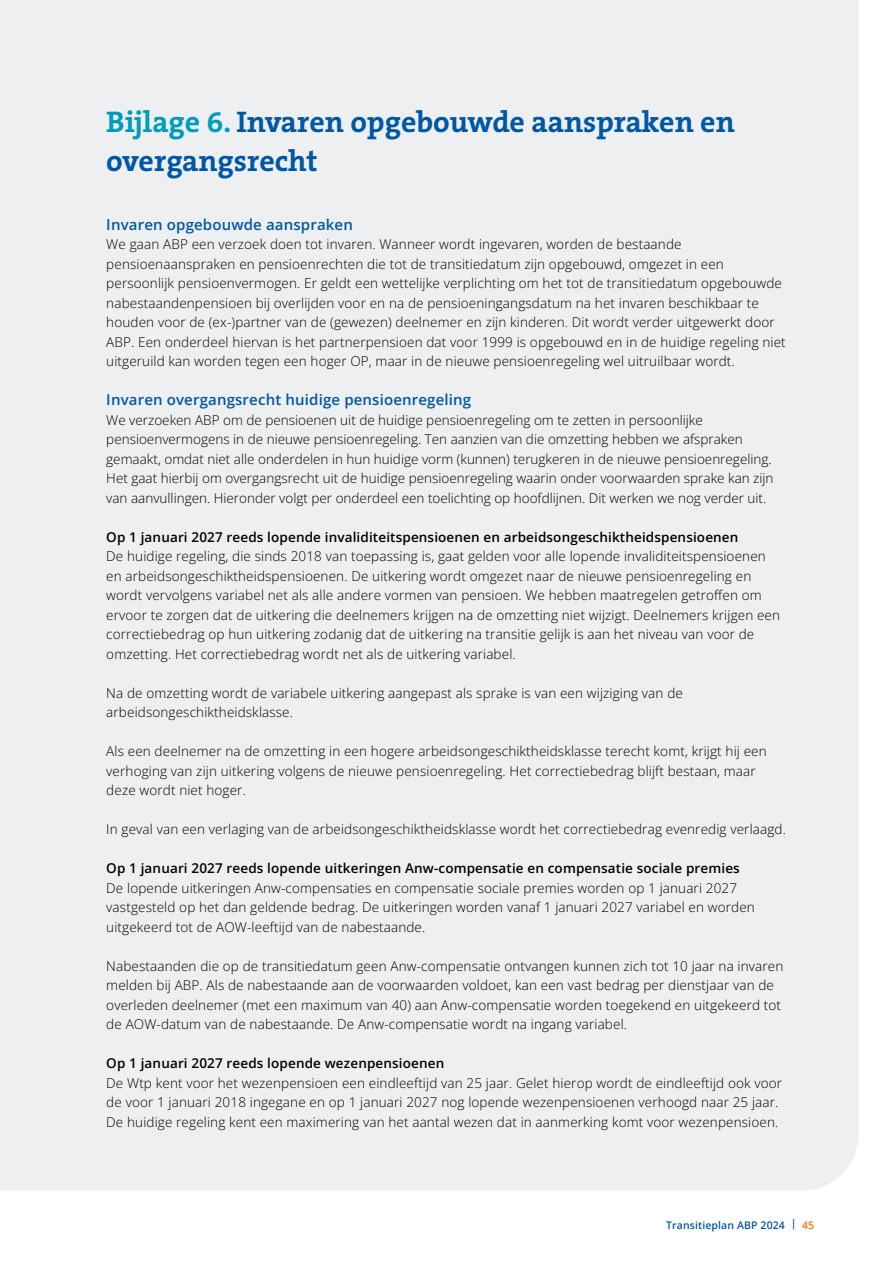
<style>
.page{position:relative;width:893px;height:1263px;background:#fff}
.page>*{position:absolute;margin:0;border:0;box-sizing:border-box;transform-origin:0 0}
.t1{font:700 30px/39px "The Serif B W7";color:#0057a3}
.t2{font:600 15px "Open Sans";letter-spacing:.01em;color:#0057a3}
.t3{font:300 13.5px/19.5px "Open Sans";letter-spacing:.01em;color:#000}
.t4{font:600 13.5px "Open Sans";letter-spacing:.01em;color:#000}
.t5{font:600 10.5px "Open Sans";letter-spacing:.01em;color:#0057a3}
.s1{color:#009cbd}
.s2{color:#ed7102}
</style>
<div class="page">
<div style="left:0;top:0;width:859px;height:1191px;background:#edeff1"></div>
<h1 class="t1" style="left:106px;top:102px;width:630px"><span class="s1">Bijlage 6.</span> Invaren opgebouwde aanspraken en overgangsrecht</h1>
<p class="t2" style="left:106px;top:214px;width:248px">Invaren opgebouwde aanspraken</p>
<p class="t3" style="left:106px;top:234px;width:681px">We gaan ABP een verzoek doen tot invaren. Wanneer wordt ingevaren, worden de bestaande pensioenaanspraken en pensioenrechten die tot de transitiedatum zijn opgebouwd, omgezet in een persoonlijk pensioenvermogen. Er geldt een wettelijke verplichting om het tot de transitiedatum opgebouwde nabestaandenpensioen bij overlijden voor en na de pensioeningangsdatum na het invaren beschikbaar te houden voor de (ex-)partner van de (gewezen) deelnemer en zijn kinderen. Dit wordt verder uitgewerkt door ABP. Een onderdeel hiervan is het partnerpensioen dat voor 1999 is opgebouwd en in de huidige regeling niet uitgeruild kan worden tegen een hoger OP, maar in de nieuwe pensioenregeling wel uitruilbaar wordt.</p>
<p class="t2" style="left:106px;top:389px;width:366px">Invaren overgangsrecht huidige pensioenregeling</p>
<p class="t3" style="left:106px;top:409px;width:669px">We verzoeken ABP om de pensioenen uit de huidige pensioenregeling om te zetten in persoonlijke pensioenvermogens in de nieuwe pensioenregeling. Ten aanzien van die omzetting hebben we afspraken gemaakt, omdat niet alle onderdelen in hun huidige vorm (kunnen) terugkeren in de nieuwe pensioenregeling.<br>Het gaat hierbij om overgangsrecht uit de huidige pensioenregeling waarin onder voorwaarden sprake kan zijn van aanvullingen. Hieronder volgt per onderdeel een toelichting op hoofdlijnen. Dit werken we nog verder uit.</p>
<p class="t4" style="left:106px;top:527px;width:634px">Op 1 januari 2027 reeds lopende invaliditeitspensioenen en arbeidsongeschiktheidspensioenen</p>
<p class="t3" style="left:106px;top:546px;width:675px">De huidige regeling, die sinds 2018 van toepassing is, gaat gelden voor alle lopende invaliditeitspensioenen en arbeidsongeschiktheidspensioenen. De uitkering wordt omgezet naar de nieuwe pensioenregeling en wordt vervolgens variabel net als alle andere vormen van pensioen. We hebben maatregelen getroffen om ervoor te zorgen dat de uitkering die deelnemers krijgen na de omzetting niet wijzigt. Deelnemers krijgen een correctiebedrag op hun uitkering zodanig dat de uitkering na transitie gelijk is aan het niveau van voor de omzetting. Het correctiebedrag wordt net als de uitkering variabel.</p>
<p class="t3" style="left:106px;top:682px;width:578px">Na de omzetting wordt de variabele uitkering aangepast als sprake is van een wijziging van de arbeidsongeschiktheidsklasse.</p>
<p class="t3" style="left:106px;top:741px;width:662px">Als een deelnemer na de omzetting in een hogere arbeidsongeschiktheidsklasse terecht komt, krijgt hij een verhoging van zijn uitkering volgens de nieuwe pensioenregeling. Het correctiebedrag blijft bestaan, maar deze wordt niet hoger.</p>
<p class="t3" style="left:106px;top:819px;width:681px">In geval van een verlaging van de arbeidsongeschiktheidsklasse wordt het correctiebedrag evenredig verlaagd.</p>
<p class="t4" style="left:106px;top:859px;width:635px">Op 1 januari 2027 reeds lopende uitkeringen Anw-compensatie en compensatie sociale premies</p>
<p class="t3" style="left:106px;top:877px;width:650px">De lopende uitkeringen Anw-compensaties en compensatie sociale premies worden op 1 januari 2027 vastgesteld op het dan geldende bedrag. De uitkeringen worden vanaf 1 januari 2027 variabel en worden uitgekeerd tot de AOW-leeftijd van de nabestaande.</p>
<p class="t3" style="left:106px;top:955px;width:679px">Nabestaanden die op de transitiedatum geen Anw-compensatie ontvangen kunnen zich tot 10 jaar na invaren melden bij ABP. Als de nabestaande aan de voorwaarden voldoet, kan een vast bedrag per dienstjaar van de overleden deelnemer (met een maximum van 40) aan Anw-compensatie worden toegekend en uitgekeerd tot de AOW-datum van de nabestaande. De Anw-compensatie wordt na ingang variabel.</p>
<p class="t4" style="left:106px;top:1054px;width:340px">Op 1 januari 2027 reeds lopende wezenpensioenen</p>
<p class="t3" style="left:106px;top:1072px;width:677px">De Wtp kent voor het wezenpensioen een eindleeftijd van 25 jaar. Gelet hierop wordt de eindleeftijd ook voor de voor 1 januari 2018 ingegane en op 1 januari 2027 nog lopende wezenpensioenen verhoogd naar 25 jaar.<br>De huidige regeling kent een maximering van het aantal wezen dat in aanmerking komt voor wezenpensioen.</p>
<p class="t5" style="left:666px;top:1217px;width:150px">Transitieplan ABP 2024 | <span class="s2">45</span></p>
</div>
